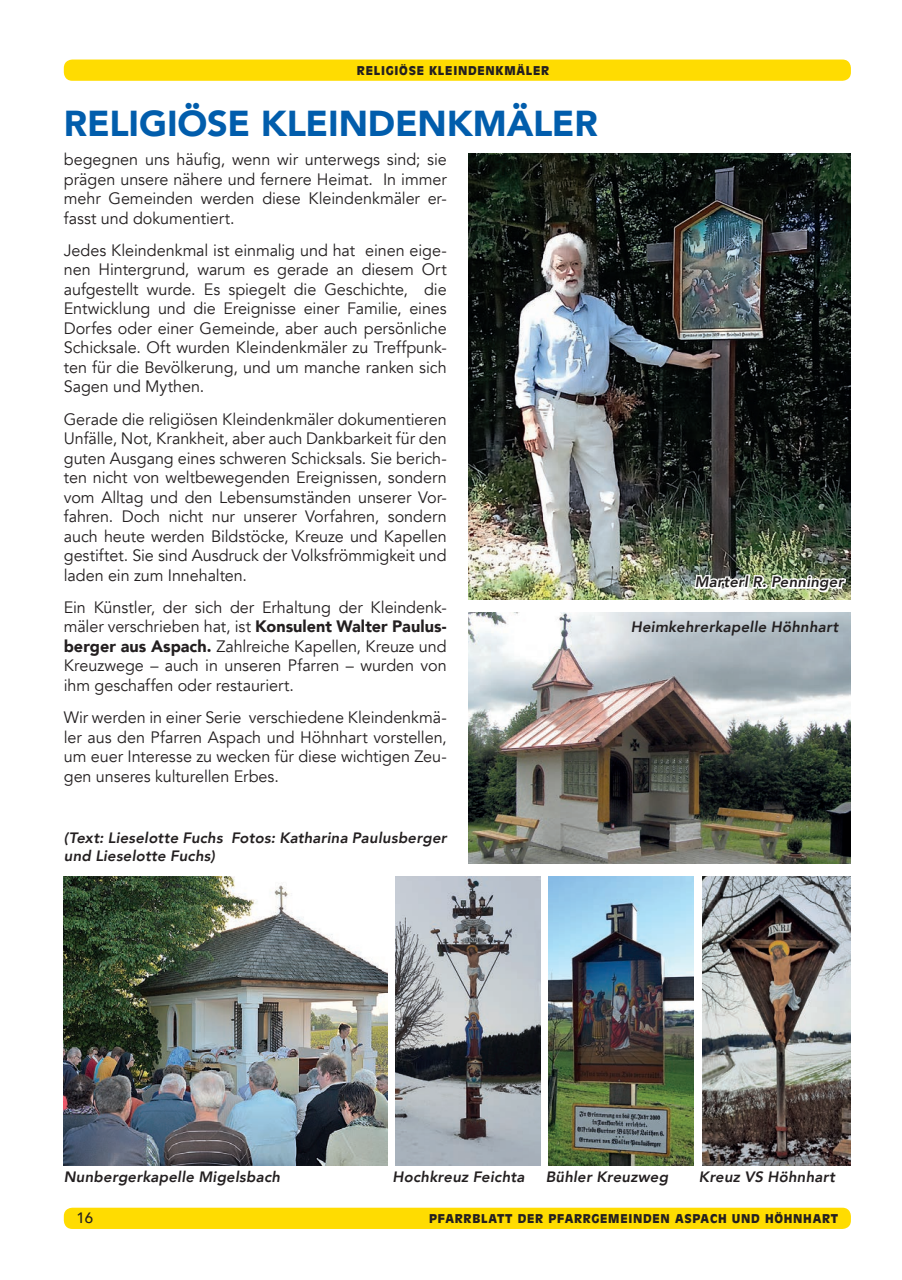
<style>
.page{position:relative;width:902px;height:1280px;background:#fff}
.page>*{position:absolute;margin:0;border:0;box-sizing:border-box;transform-origin:0 0}
.t1{font:900 36px "Avenir";letter-spacing:-.005em;color:#015dac}
.t2{font:16.5px/19.5px "Avenir";letter-spacing:-.005em;color:#231f20;text-align:justify}
.t3{font:italic 800 15px/18px "Avenir";letter-spacing:.01em;color:#231f20}
.t4{font:500 15px "Avenir";color:#231f20}
.t5{font:900 12px "Antique Olive Std";letter-spacing:.06em;color:#231f20}
.s1{font-weight:900}
</style>
<div class="page">
<div style="left:64px;top:60px;width:786px;height:21px;background:#ffdc01;border-radius:9px"></div>
<div style="left:64px;top:1208px;width:786px;height:21px;background:#ffdc01;border-radius:9px"></div>
<img style="left:468px;top:153px;width:382px;height:447px">
<img style="left:468px;top:612px;width:382px;height:251px">
<img style="left:702px;top:876px;width:148px;height:289px">
<img style="left:549px;top:876px;width:144px;height:289px">
<img style="left:395px;top:876px;width:145px;height:289px">
<img style="left:64px;top:876px;width:323px;height:289px">
<img style="left:692px;top:535px;width:155px;height:97px">
<p class="t5" style="left:357px;top:64px;width:194px">RELIGIÖSE KLEINDENKMÄLER</p>
<h1 class="t1" style="left:64px;top:93px;width:535px">RELIGIÖSE KLEINDENKMÄLER</h1>
<p class="t2" style="left:64px;top:150px;width:384px">begegnen uns häufig, wenn wir unterwegs sind; sie prägen unsere nähere und fernere Heimat. In immer mehr Gemeinden werden diese Kleindenkmäler er&shy;fasst und dokumentiert.</p>
<p class="t2" style="left:64px;top:241px;width:384px">Jedes Kleindenkmal ist einmalig und hat einen eige&shy;nen Hintergrund, warum es gerade an diesem Ort aufgestellt wurde. Es spiegelt die Geschichte, die Entwicklung und die Ereignisse einer Familie, eines Dorfes oder einer Gemeinde, aber auch persönliche Schicksale. Oft wurden Kleindenkmäler zu Treffpunk&shy;ten für die Bevölkerung, und um manche ranken sich Sagen und Mythen.</p>
<p class="t2" style="left:64px;top:409px;width:384px">Gerade die religiösen Kleindenkmäler dokumentieren Unfälle, Not, Krankheit, aber auch Dankbarkeit für den guten Ausgang eines schweren Schicksals. Sie berich&shy;ten nicht von weltbewegenden Ereignissen, sondern vom Alltag und den Lebensumständen unserer Vor&shy;fahren. Doch nicht nur unserer Vorfahren, sondern auch heute werden Bildstöcke, Kreuze und Kapellen gestiftet. Sie sind Ausdruck der Volksfrömmigkeit und laden ein zum Innehalten.</p>
<p class="t2" style="left:64px;top:598px;width:384px">Ein Künstler, der sich der Erhaltung der Kleindenk&shy;mäler verschrieben hat, ist <span class="s1">Konsulent Walter Paulus&shy;berger aus Aspach.</span> Zahlreiche Kapellen, Kreuze und Kreuzwege – auch in unseren Pfarren – wurden von ihm geschaffen oder restauriert.</p>
<p class="t2" style="left:64px;top:708px;width:384px">Wir werden in einer Serie verschiedene Kleindenkmä&shy;ler aus den Pfarren Aspach und Höhnhart vorstellen, um euer Interesse zu wecken für diese wichtigen Zeu&shy;gen unseres kulturellen Erbes.</p>
<p class="t3" style="left:64px;top:829px;width:384px">(Text: Lieselotte Fuchs Fotos: Katharina Paulusberger und Lieselotte Fuchs)</p>
<p class="t3" style="left:694px;top:573px;width:150px">Marterl R. Penninger</p>
<p class="t3" style="left:630px;top:618px;width:209px">Heimkehrerkapelle Höhnhart</p>
<p class="t3" style="left:64px;top:1168px;width:218px">Nunbergerkapelle Migelsbach</p>
<p class="t3" style="left:392px;top:1168px;width:133px">Hochkreuz Feichta</p>
<p class="t3" style="left:545px;top:1168px;width:124px">Bühler Kreuzweg</p>
<p class="t3" style="left:698px;top:1168px;width:138px">Kreuz VS Höhnhart</p>
<p class="t4" style="left:77px;top:1205px;width:18px">16</p>
<p class="t5" style="left:429px;top:1212px;width:410px">PFARRBLATT DER PFARRGEMEINDEN ASPACH UND HÖHNHART</p>
</div>
